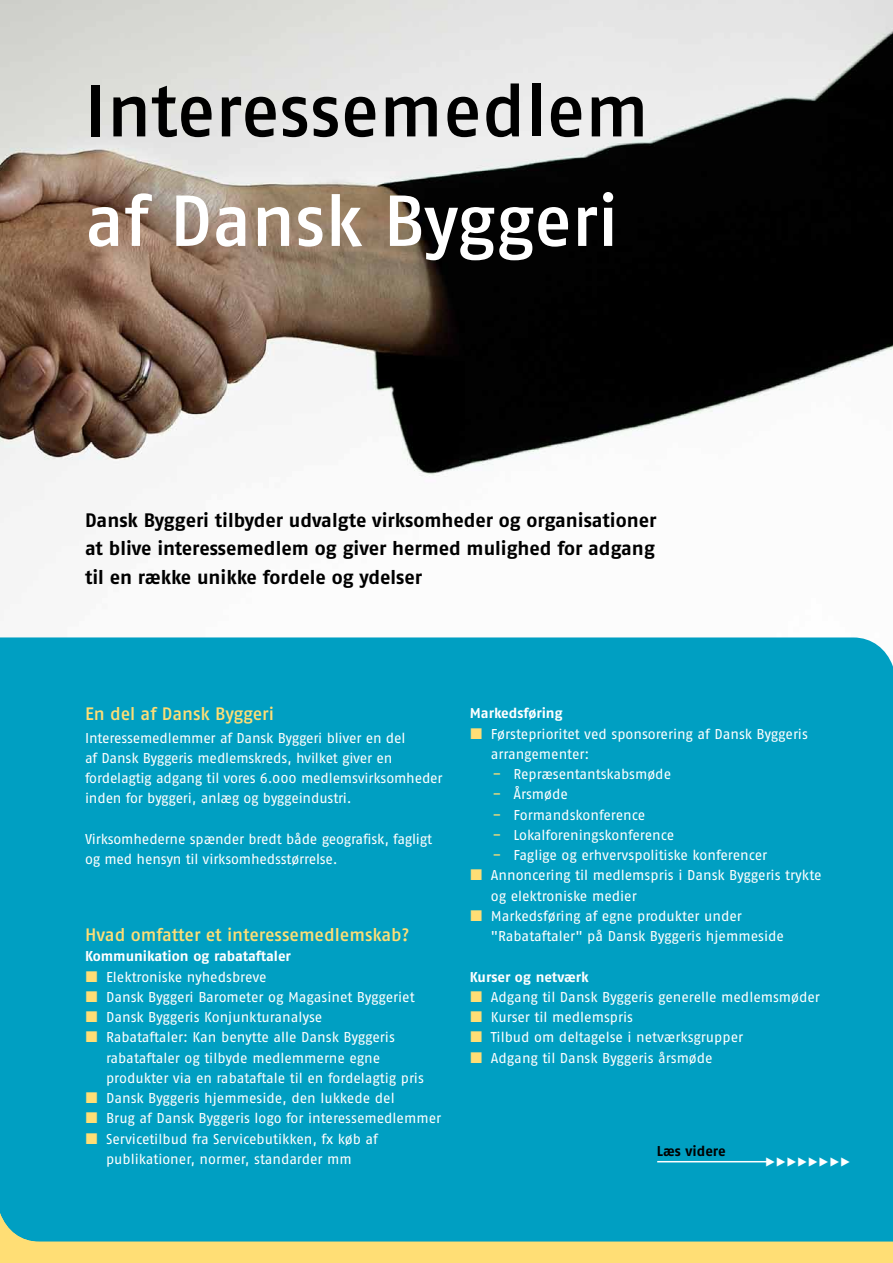
<style>
.page{position:relative;width:893px;height:1263px;background:#fff}
.page>*{position:absolute;margin:0;border:0;box-sizing:border-box;transform-origin:0 0}
.t1{font:73.5px "Fago No Med";letter-spacing:-.005em;color:#000}
.t2{font:72px "Fago No Med";letter-spacing:-.005em;color:#fff}
.t3{font:700 19.5px/28.5px "Fago No";letter-spacing:-.005em;color:#000;text-align:justify}
.t4{font:18px "Fago No Med";letter-spacing:-.005em;color:#ffde75}
.t5{font:16.5px "Fago No Regular Expert";color:#fff}
.t6{font:14.25px/20.2px "Fago No";letter-spacing:-.005em;color:#fff}
.t7{font:700 14.25px "Fago No";letter-spacing:-.005em;color:#fff}
.t8{font:700 14.25px "Fago No";color:#000}
.s1{font-family:"Fago No Bold Expert";font-size:15px;color:#ffde75}
.s2{font-family:"Fago No Regular Expert";font-size:15px;color:#ffde75}
.s3{font-weight:700}
</style>
<div class="page">
<div style="left:0;top:530px;width:893px;height:733px;background:#009fc2"></div>
<img style="left:0;top:0;width:893px;height:667px">
<hr style="left:657px;top:1161px;width:110px;height:1px;background:#fff">
<svg style="left:0;top:1213px;width:893px;height:50px"></svg>
<h1 class="t1" style="left:85px;top:68px;width:565px">Interessemedlem</h1>
<h2 class="t2" style="left:85px;top:179px;width:535px">af Dansk Byggeri</h2>
<h3 class="t3" style="left:85px;top:505px;width:573px">Dansk Byggeri tilbyder udvalgte virksomheder og organisationer at blive interessemedlem og giver hermed mulighed for adgang til en række unikke fordele og ydelser</h3>
<p class="t4" style="left:85px;top:704px;width:190px">En del af Dansk Byggeri</p>
<p class="t6" style="left:85px;top:727px;width:359px">Interessemedlemmer af Dansk Byggeri bliver en del<br>af Dansk Byggeris medlemskreds, hvilket giver en fordelagtig adgang til vores 6.000 medlemsvirksomheder inden for byggeri, anlæg og byggeindustri.</p>
<p class="t6" style="left:85px;top:829px;width:349px">Virksomhederne spænder bredt både geografisk, fagligt og med hensyn til virksomhedsstørrelse.</p>
<p class="t7" style="left:470px;top:705px;width:94px">Markedsføring</p>
<p class="t6" style="left:470px;top:723px;width:340px"><span class="s1">2</span> Førsteprioritet ved sponsorering af Dansk Byggeris</p>
<p class="t6" style="left:491px;top:743px;width:100px">arrangementer:</p>
<p class="t6" style="left:492px;top:764px;width:180px"><span class="s2">-</span> Repræsentantskabsmøde</p>
<p class="t6" style="left:492px;top:784px;width:77px"><span class="s2">-</span> Årsmøde</p>
<p class="t6" style="left:492px;top:804px;width:154px"><span class="s2">-</span> Formandskonference</p>
<p class="t6" style="left:492px;top:824px;width:183px"><span class="s2">-</span> Lokalforeningskonference</p>
<p class="t6" style="left:492px;top:845px;width:276px"><span class="s2">-</span> Faglige og erhvervspolitiske konferencer</p>
<p class="t6" style="left:470px;top:865px;width:353px"><span class="s1">2</span> Annoncering til medlemspris i Dansk Byggeris trykte</p>
<p class="t6" style="left:491px;top:885px;width:147px">og elektroniske medier</p>
<p class="t6" style="left:470px;top:905px;width:274px"><span class="s1">2</span> Markedsføring af egne produkter under</p>
<p class="t6" style="left:491px;top:926px;width:295px">"Rabataftaler" på Dansk Byggeris hjemmeside</p>
<p class="t6" style="left:470px;top:966px;width:352px"><span class="s3">Kurser og netværk<br></span><span class="s1">2</span> Adgang til Dansk Byggeris generelle medlemsmøder <span class="s1">2</span> Kurser til medlemspris<br><span class="s1">2</span> Tilbud om deltagelse i netværksgrupper<br><span class="s1">2</span> Adgang til Dansk Byggeris årsmøde</p>
<p class="t4" style="left:85px;top:924px;width:326px">Hvad omfatter et interessemedlemskab?</p>
<p class="t7" style="left:85px;top:948px;width:207px">Kommunikation og rabataftaler</p>
<p class="t6" style="left:85px;top:966px;width:183px"><span class="s1">2</span> Elektroniske nyhedsbreve</p>
<p class="t6" style="left:85px;top:986px;width:331px"><span class="s1">2</span> Dansk Byggeri Barometer og Magasinet Byggeriet</p>
<p class="t6" style="left:85px;top:1007px;width:239px"><span class="s1">2</span> Dansk Byggeris Konjunkturanalyse</p>
<p class="t6" style="left:85px;top:1027px;width:311px"><span class="s1">2</span> Rabataftaler: Kan benytte alle Dansk Byggeris</p>
<p class="t6" style="left:106px;top:1047px;width:276px">rabataftaler og tilbyde medlemmerne egne</p>
<p class="t6" style="left:106px;top:1067px;width:319px">produkter via en rabataftale til en fordelagtig pris</p>
<p class="t6" style="left:85px;top:1088px;width:311px"><span class="s1">2</span> Dansk Byggeris hjemmeside, den lukkede del</p>
<p class="t6" style="left:85px;top:1108px;width:358px"><span class="s1">2</span> Brug af Dansk Byggeris logo for interessemedlemmer</p>
<p class="t6" style="left:85px;top:1128px;width:294px"><span class="s1">2</span> Servicetilbud fra Servicebutikken, fx køb af</p>
<p class="t6" style="left:106px;top:1148px;width:247px">publikationer, normer, standarder mm</p>
<p class="t5" style="left:765px;top:1153px;width:87px">%%%%%%%%</p>
<p class="t8" style="left:657px;top:1142px;width:70px">Læs videre</p>
</div>
